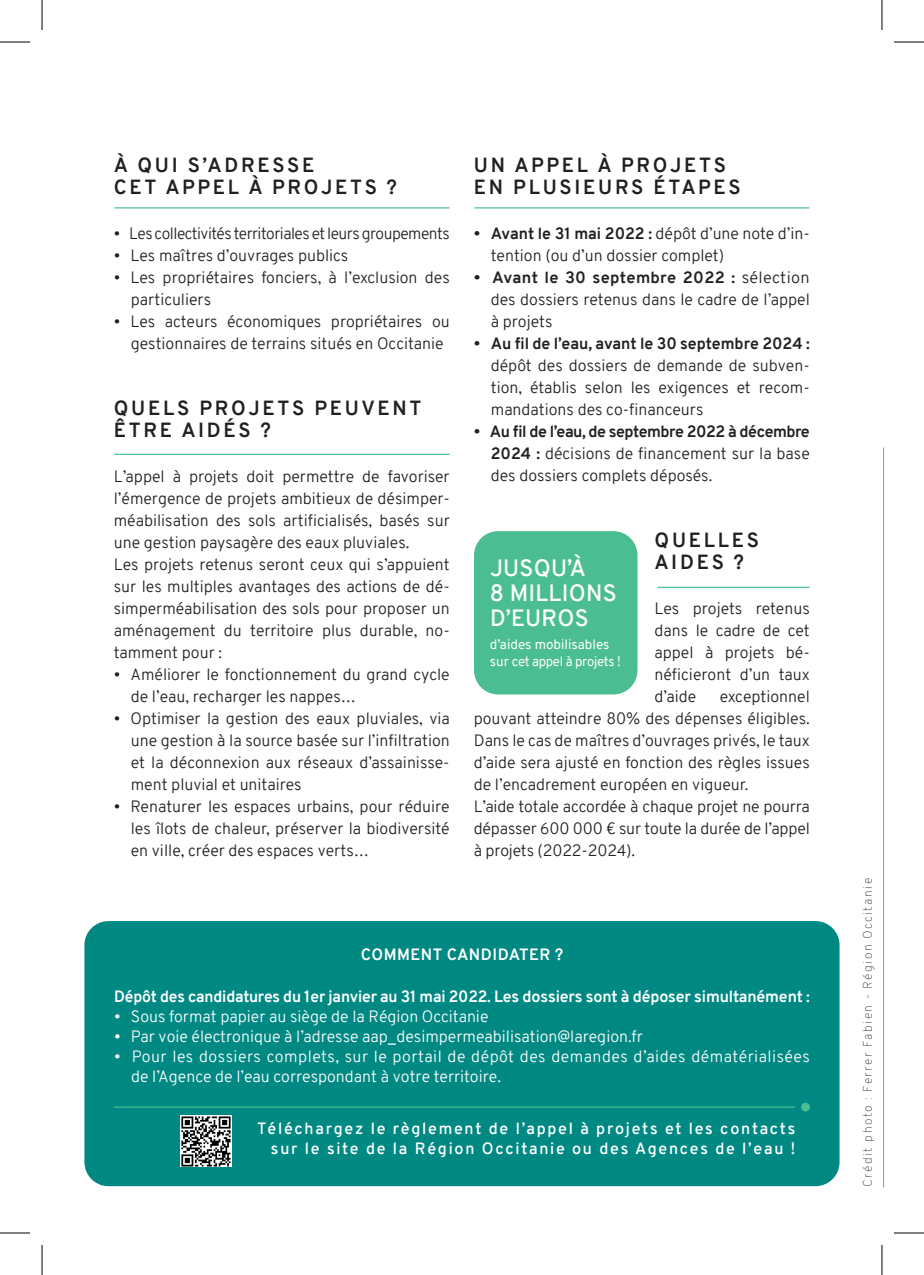
<style>
.page{position:relative;width:924px;height:1275px;background:#fff}
.page>*{position:absolute;margin:0;border:0;box-sizing:border-box;transform-origin:0 0}
.t1{font:600 23px/25px "Overpass";letter-spacing:.01em;color:#fff}
.t2{font:700 20px/22px "Overpass";letter-spacing:.135em;color:#231f20}
.t3{font:300 16px/22px "Overpass";color:#231f20}
.t4{font:300 16px/20px "Overpass";letter-spacing:.03em;color:#fff}
.t5{font:300 16px "Overpass";color:#fff}
.t6{font:600 16px/19.2px "Overpass";letter-spacing:.11em;color:#fff;text-align:right}
.t7{font:700 16px "Overpass";letter-spacing:-.01em;color:#fff}
.t8{font:300 16px "Overpass";letter-spacing:-.03em;color:#231f20}
.t9{font:700 16px "Overpass";color:#231f20}
.t10{font:700 16px "Overpass";letter-spacing:.03em;color:#fff}
.t11{font:13.4px/17.2px "Overpass";color:#fff}
.t12{font:100 12px "Overpass";letter-spacing:.125em;color:#231f20}
.s1{font-weight:700}
</style>
<div class="page">
<div style="left:84px;top:921px;width:755px;height:265px;background:#008983;border-radius:24px"></div>
<div style="left:474px;top:531px;width:163px;height:163px;background:#4abe92;border-radius:24px"></div>
<hr style="left:115px;top:207px;width:334px;height:1px;background:#4abe92">
<hr style="left:474px;top:207px;width:334px;height:1px;background:#4abe92">
<hr style="left:657px;top:587px;width:151px;height:1px;background:#4abe92">
<hr style="left:115px;top:454px;width:334px;height:1px;background:#4abe92">
<hr style="left:114px;top:1106px;width:680px;height:1px;background:#4abe92">
<svg style="left:800px;top:1102px;width:9px;height:9px"></svg>
<img style="left:180px;top:1116px;width:51px;height:51px">
<hr style="left:882px;top:447px;width:1px;height:740px;background:#4abe92">
<hr style="left:0;top:42px;width:30px;height:1px;background:#000">
<hr style="left:893px;top:42px;width:30px;height:1px;background:#000">
<hr style="left:0;top:1232px;width:30px;height:1px;background:#000">
<hr style="left:893px;top:1232px;width:30px;height:1px;background:#000">
<hr style="left:42px;top:0;width:1px;height:30px;background:#000">
<hr style="left:42px;top:1245px;width:1px;height:30px;background:#000">
<hr style="left:881px;top:0;width:1px;height:30px;background:#000">
<hr style="left:881px;top:1245px;width:1px;height:30px;background:#000">
<p class="t2" style="left:114px;top:154px;width:284px">À QUI S’ADRESSE<br>CET APPEL À PROJETS ?</p>
<p class="t8" style="left:114px;top:222px;width:337px">• Les collectivités territoriales et leurs groupements</p>
<p class="t3" style="left:114px;top:244px;width:236px">• Les maîtres d’ouvrages publics</p>
<p class="t3" style="left:131px;top:266px;width:320px;text-indent:-17px">• Les propriétaires fonciers, à l’exclusion des particuliers</p>
<p class="t3" style="left:131px;top:310px;width:320px;text-indent:-17px">• Les acteurs économiques propriétaires ou gestionnaires de terrains situés en Occitanie</p>
<p class="t2" style="left:114px;top:397px;width:309px">QUELS PROJETS PEUVENT<br>ÊTRE AIDÉS ?</p>
<p class="t3" style="left:114px;top:465px;width:337px">L’appel à projets doit permettre de favoriser l’émergence de projets ambitieux de désimper&shy;méabilisation des sols artificialisés, basés sur une gestion paysagère des eaux pluviales.<br>Les projets retenus seront ceux qui s’appuient sur les multiples avantages des actions de dé&shy;simperméabilisation des sols pour proposer un aménagement du territoire plus durable, no&shy;tamment pour :</p>
<p class="t3" style="left:131px;top:663px;width:320px;text-indent:-17px">• Améliorer le fonctionnement du grand cycle de l’eau, recharger les nappes…</p>
<p class="t3" style="left:131px;top:707px;width:320px;text-align:justify;text-indent:-17px">• Optimiser la gestion des eaux pluviales, via une gestion à la source basée sur l’infiltration et la déconnexion aux réseaux d’assainisse&shy;ment pluvial et unitaires</p>
<p class="t3" style="left:131px;top:795px;width:320px;text-align:justify;text-indent:-17px">• Renaturer les espaces urbains, pour réduire les îlots de chaleur, préserver la biodiversité en ville, créer des espaces verts…</p>
<p class="t2" style="left:473px;top:154px;width:268px">UN APPEL À PROJETS<br>EN PLUSIEURS ÉTAPES</p>
<p class="t3" style="left:490px;top:222px;width:320px;text-indent:-17px"><span class="s1">• Avant le 31 mai 2022 :</span> dépôt d’une note d’in&shy;tention (ou d’un dossier complet)</p>
<p class="t3" style="left:490px;top:266px;width:320px;text-align:justify;text-indent:-17px"><span class="s1">• Avant le 30 septembre 2022 :</span> sélection des dossiers retenus dans le cadre de l’appel à projets</p>
<p class="t9" style="left:473px;top:332px;width:337px">• Au fil de l’eau, avant le 30 septembre 2024 :</p>
<p class="t3" style="left:490px;top:354px;width:320px;text-align:justify">dépôt des dossiers de demande de subven&shy;tion, établis selon les exigences et recom&shy;mandations des co-financeurs</p>
<p class="t3" style="left:490px;top:420px;width:320px;text-align:justify;text-indent:-17px"><span class="s1">• Au fil de l’eau, de septembre 2022 à décembre 2024 :</span> décisions de financement sur la base des dossiers complets déposés.</p>
<p class="t2" style="left:654px;top:529px;width:106px">QUELLES<br>AIDES ?</p>
<p class="t3" style="left:654px;top:597px;width:157px;text-align:justify">Les projets retenus dans le cadre de cet appel à projets bé&shy;néficieront d’un taux d’aide</p>
<h1 class="t1" style="left:489px;top:556px;width:128px">JUSQU’À<br>8 MILLIONS<br>D’EUROS</h1>
<p class="t11" style="left:489px;top:636px;width:132px">d’aides mobilisables sur cet appel à projets !</p>
<p class="t3" style="left:473px;top:685px;width:337px;text-indent:246px">exceptionnel pouvant atteindre 80% des dépenses éligibles.<br>Dans le cas de maîtres d’ouvrages privés, le taux d’aide sera ajusté en fonction des règles issues de l’encadrement européen en vigueur.<br>L’aide totale accordée à chaque projet ne pourra dépasser 600 000 € sur toute la durée de l’appel à projets (2022-2024).</p>
<p class="t10" style="left:360px;top:943px;width:204px">COMMENT CANDIDATER ?</p>
<p class="t7" style="left:114px;top:985px;width:697px">Dépôt des candidatures du 1er janvier au 31 mai 2022. Les dossiers sont à déposer simultanément :</p>
<p class="t5" style="left:114px;top:1005px;width:375px">• Sous format papier au siège de la Région Occitanie</p>
<p class="t5" style="left:114px;top:1025px;width:530px">• Par voie électronique à l’adresse aap_desimpermeabilisation@laregion.fr</p>
<p class="t4" style="left:131px;top:1046px;width:679px;text-indent:-17px">• Pour les dossiers complets, sur le portail de dépôt des demandes d’aides dématérialisées de l’Agence de l’eau correspondant à votre territoire.</p>
<p class="t6" style="left:257px;top:1119px;width:539px">Téléchargez le règlement de l’appel à projets et les contacts sur le site de la Région Occitanie ou des Agences de l’eau !</p>
<p class="t12" style="left:858px;top:1187px;width:310px;rotate:-90deg">Crédit photo : Ferrer Fabien - Région Occitanie</p>
</div>
